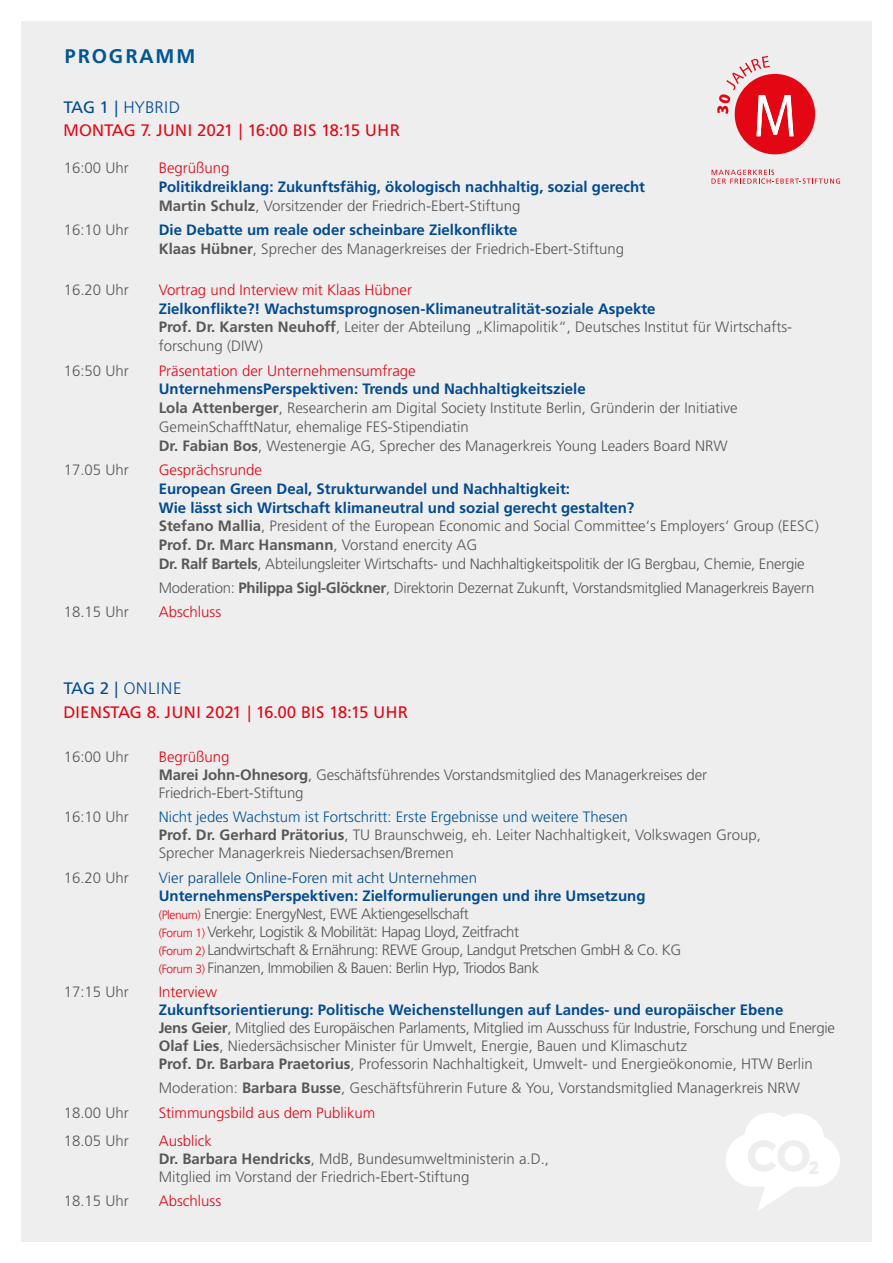
<style>
.page{position:relative;width:893px;height:1263px;background:#fff}
.page>*{position:absolute;margin:0;border:0;box-sizing:border-box;transform-origin:0 0}
.t1{font:700 19.5px "Frutiger BQ";letter-spacing:.12em;color:#005597}
.t2{font:16.5px/22.5px "Frutiger BQ";letter-spacing:.04em;color:#e30613}
.t3{font:300 15px/18px "Frutiger";color:#575756}
.t4{font:300 15px/18.8px "Frutiger";letter-spacing:-.02em;color:#575756}
.t5{font:300 15px/18px "Frutiger";letter-spacing:-.03em;color:#575756}
.t6{font:300 15px "Frutiger";color:#e30613}
.t7{font:700 15px/18.8px "Frutiger";color:#004a93}
.t8{font:300 15px "Frutiger";color:#004a93}
.s1{color:#004a93}
.s2{font-weight:300;color:#004a93}
.s3{color:#575756}
.s4{font-weight:300;color:#575756}
.s5{font-weight:700;color:#004a93}
.s6{font-weight:700}
.s7{color:#e30613}
.s8{color:#005597}
.s9{font-size:12px;color:#e30613}
</style>
<div class="page">
<div style="left:21px;top:21px;width:851px;height:1221px;background:#efeeef"></div>
<div style="left:735px;top:74px;width:80px;height:80px;background:#e30613;border-radius:50%"></div>
<svg style="left:717px;top:56px;width:76px;height:80px"></svg>
<svg style="left:711px;top:170px;width:129px;height:14px"></svg>
<svg style="left:726px;top:1113px;width:114px;height:97px"></svg>
<h1 class="t1" style="left:65px;top:45px;width:132px">PROGRAMM</h1>
<p class="t2" style="left:64px;top:96px;width:338px"><span class="s1">TAG 1 |</span> <span class="s2">HYBRID<br></span>MONTAG 7. JUNI 2021 | 16:00 BIS 18:15 UHR</p>
<p class="t3" style="left:64px;top:159px;width:67px">16:00 Uhr</p>
<p class="t6" style="left:159px;top:159px;width:72px">Begrüßung</p>
<p class="t7" style="left:159px;top:177px;width:488px">Politikdreiklang: Zukunftsfähig, ökologisch nachhaltig, sozial gerecht<br><span class="s3">Martin Schulz</span><span class="s4">, Vorsitzender der Friedrich-Ebert-Stiftung</span></p>
<p class="t3" style="left:64px;top:221px;width:67px">16:10 Uhr</p>
<p class="t3" style="left:159px;top:221px;width:467px;line-height:18.8px"><span class="s5">Die Debatte um reale oder scheinbare Zielkonflikte<br></span><span class="s6">Klaas Hübner</span>, Sprecher des Managerkreises der Friedrich-Ebert-Stiftung</p>
<p class="t3" style="left:64px;top:281px;width:67px">16.20 Uhr</p>
<p class="t6" style="left:159px;top:281px;width:255px">Vortrag und Interview mit Klaas Hübner</p>
<p class="t3" style="left:159px;top:299px;width:635px;line-height:18.8px"><span class="s5">Zielkonflikte?! Wachstumsprognosen-Klimaneutralität-soziale Aspekte<br></span><span class="s6">Prof. Dr. Karsten Neuhoff</span>, Leiter der Abteilung „Klimapolitik“, Deutsches Institut für Wirtschafts&shy;forschung (DIW)</p>
<p class="t3" style="left:64px;top:361px;width:67px">16:50 Uhr</p>
<p class="t6" style="left:159px;top:362px;width:258px">Präsentation der Unternehmensumfrage</p>
<p class="t3" style="left:159px;top:380px;width:580px;line-height:18.8px"><span class="s5">UnternehmensPerspektiven: Trends und Nachhaltigkeitsziele<br></span><span class="s6">Lola Attenberger</span>, Researcherin am Digital Society Institute Berlin, Gründerin der Initiative GemeinSchafftNatur, ehemalige FES-Stipendiatin<br><span class="s6">Dr. Fabian Bos</span>, Westenergie AG, Sprecher des Managerkreis Young Leaders Board NRW</p>
<p class="t3" style="left:64px;top:461px;width:67px">17.05 Uhr</p>
<p class="t6" style="left:159px;top:461px;width:105px">Gesprächsrunde</p>
<p class="t4" style="left:159px;top:479px;width:662px"><span class="s5">European Green Deal, Strukturwandel und Nachhaltigkeit:<br>Wie lässt sich Wirtschaft klimaneutral und sozial gerecht gestalten?<br></span><span class="s6">Stefano Mallia</span>, President of the European Economic and Social Committee‘s Employers‘ Group (EESC)<br><span class="s6">Prof. Dr. Marc Hansmann</span>, Vorstand enercity AG<br><span class="s6">Dr. Ralf Bartels</span>, Abteilungsleiter Wirtschafts- und Nachhaltigkeitspolitik der IG Bergbau, Chemie, Energie</p>
<p class="t4" style="left:159px;top:578px;width:657px">Moderation: <span class="s6">Philippa Sigl-Glöckner</span>, Direktorin Dezernat Zukunft, Vorstandsmitglied Managerkreis Bayern</p>
<p class="t3" style="left:64px;top:603px;width:67px">18.15 Uhr</p>
<p class="t6" style="left:159px;top:604px;width:64px">Abschluss</p>
<p class="t2" style="left:64px;top:676px;width:346px;line-height:24px"><span class="s1">TAG 2 |</span> <span class="s2">ONLINE<br></span>DIENSTAG 8. JUNI 2021 | 16.00 BIS 18:15 UHR</p>
<p class="t3" style="left:64px;top:747px;width:67px">16:00 Uhr</p>
<p class="t3" style="left:159px;top:747px;width:550px"><span class="s7">Begrüßung<br></span><span class="s6">Marei John-Ohnesorg</span>, Geschäftsführendes Vorstandsmitglied des Managerkreises der<br>Friedrich-Ebert-Stiftung</p>
<p class="t3" style="left:64px;top:808px;width:67px">16:10 Uhr</p>
<p class="t3" style="left:159px;top:808px;width:604px"><span class="s8">Nicht jedes Wachstum ist Fortschritt: Erste Ergebnisse und weitere Thesen<br></span><span class="s6">Prof. Dr. Gerhard Prätorius</span>, TU Braunschweig, eh. Leiter Nachhaltigkeit, Volkswagen Group,<br>Sprecher Managerkreis Niedersachsen/Bremen</p>
<p class="t3" style="left:64px;top:868px;width:67px">16.20 Uhr</p>
<p class="t8" style="left:159px;top:869px;width:320px">Vier parallele Online-Foren mit acht Unternehmen</p>
<p class="t5" style="left:159px;top:886px;width:524px"><span class="s5">UnternehmensPerspektiven: Zielformulierungen und ihre Umsetzung </span><span class="s9">(Plenum)</span> Energie: EnergyNest, EWE Aktiengesellschaft<br><span class="s9">(Forum 1)</span> Verkehr, Logistik &amp; Mobilität: Hapag Lloyd, Zeitfracht<br><span class="s9">(Forum 2)</span> Landwirtschaft &amp; Ernährung: REWE Group, Landgut Pretschen GmbH &amp; Co. KG <span class="s9">(Forum 3)</span> Finanzen, Immobilien &amp; Bauen: Berlin Hyp, Triodos Bank</p>
<p class="t3" style="left:64px;top:983px;width:67px">17:15 Uhr</p>
<p class="t6" style="left:159px;top:983px;width:60px">Interview</p>
<p class="t3" style="left:159px;top:1001px;width:678px"><span class="s5">Zukunftsorientierung: Politische Weichenstellungen auf Landes- und europäischer Ebene<br></span><span class="s6">Jens Geier</span>, Mitglied des Europäischen Parlaments, Mitglied im Ausschuss für Industrie, Forschung und Energie <span class="s6">Olaf Lies</span>, Niedersächsischer Minister für Umwelt, Energie, Bauen und Klimaschutz<br><span class="s6">Prof. Dr. Barbara Praetorius</span>, Professorin Nachhaltigkeit, Umwelt- und Energieökonomie, HTW Berlin</p>
<p class="t3" style="left:159px;top:1079px;width:643px">Moderation: <span class="s6">Barbara Busse</span>, Geschäftsführerin Future &amp; You, Vorstandsmitglied Managerkreis NRW</p>
<p class="t3" style="left:64px;top:1103px;width:67px">18.00 Uhr</p>
<p class="t6" style="left:159px;top:1104px;width:218px">Stimmungsbild aus dem Publikum</p>
<p class="t3" style="left:64px;top:1132px;width:67px">18.05 Uhr</p>
<p class="t3" style="left:159px;top:1132px;width:392px"><span class="s7">Ausblick<br></span><span class="s6">Dr. Barbara Hendricks</span>, MdB, Bundesumweltministerin a.D.,<br>Mitglied im Vorstand der Friedrich-Ebert-Stiftung</p>
<p class="t3" style="left:64px;top:1192px;width:67px">18.15 Uhr</p>
<p class="t6" style="left:159px;top:1193px;width:64px">Abschluss</p>
</div>
